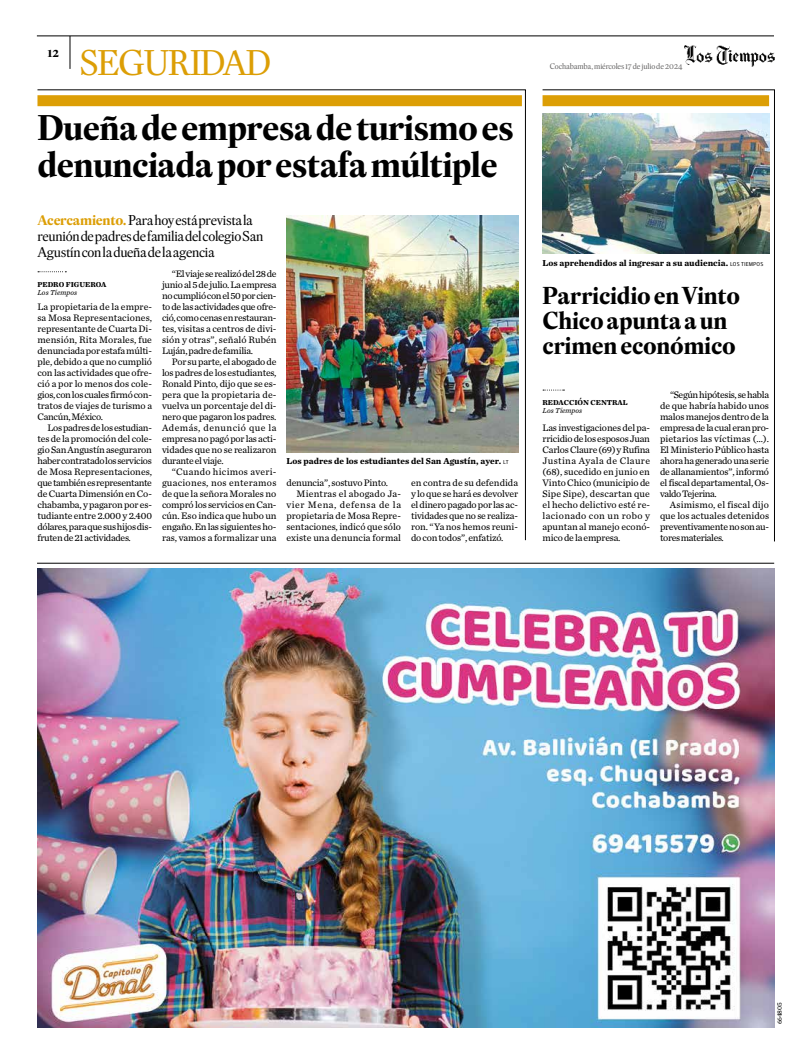
<style>
.page{position:relative;width:808px;height:1063px;background:#fff}
.page>*{position:absolute;margin:0;border:0;box-sizing:border-box;transform-origin:0 0}
.t1{font:700 35px/37px "Eudald Headline";letter-spacing:-.02em;color:#000}
.t2{font:35px "Eudald Headline";letter-spacing:-.05em;color:#dc9e05}
.t3{font:700 24px/25px "Eudald Headline";letter-spacing:-.01em;color:#000}
.t4{font:14px/16px "Eudald Headline";letter-spacing:-.025em;color:#000}
.t5{font:700 12px "Eudald Headline";color:#000}
.t6{font:9.8px/11px "Chronicle Text G2";letter-spacing:-.02em;color:#000;text-align:justify}
.t7{font:9.8px "Chronicle Text G2";color:#000}
.t8{font:9.8px "Chronicle Text G2";letter-spacing:.005em;color:#000}
.t9{font:9.8px "Chronicle Text G2";letter-spacing:.02em;color:#000}
.t10{font:9.8px "Chronicle Text G2";letter-spacing:.06em;color:#000}
.t11{font:700 9px "Chronicle Text G2";color:#000}
.t12{font:8px "Eudald Headline";letter-spacing:-.02em;color:#646363}
.t13{font:700 7.5px "Chronicle Text G2";color:#000}
.t14{font:italic 7.5px "Chronicle Text G2";color:#000}
.t15{font:7px "Chronicle Text G2";letter-spacing:-.03em;color:#000}
.s1{font-weight:700;color:#dc9e05}
.s2{font-family:"Amplitude";font-weight:400;font-size:6px}
</style>
<div class="page">
<svg style="left:37px;top:90px;width:489px;height:450px"></svg>
<div style="left:37px;top:95px;width:485px;height:11px;background:#dc9e05"></div>
<svg style="left:38px;top:271px;width:28px;height:1px"></svg>
<img style="left:287px;top:216px;width:231px;height:237px">
<svg style="left:542px;top:90px;width:233px;height:452px"></svg>
<div style="left:542px;top:95px;width:227px;height:11px;background:#dc9e05"></div>
<svg style="left:543px;top:390px;width:21px;height:1px"></svg>
<img style="left:542px;top:113px;width:227px;height:141px">
<hr style="left:37px;top:36px;width:737px;height:1px;background:#000">
<hr style="left:70px;top:36px;width:1px;height:33px;background:#000">
<img style="left:684px;top:46px;width:90px;height:20px">
<img style="left:37px;top:568px;width:737px;height:460px">
<hr style="left:37px;top:563px;width:737px;height:1px;background:#000">
<p class="t5" style="left:48px;top:45px;width:13px">12</p>
<h1 class="t2" style="left:79px;top:43px;width:194px">SEGURIDAD</h1>
<h1 class="t1" style="left:37px;top:108px;width:478px">Dueña de empresa de turismo es denunciada por estafa múltiple</h1>
<h3 class="t4" style="left:37px;top:212px;width:227px"><span class="s1">Acercamiento.</span>Para hoy está prevista la reunión de padres de familia del colegio San<br>Agustín con la dueña de la agencia</h3>
<p class="t13" style="left:37px;top:278px;width:70px">PEDRO FIGUEROA</p>
<p class="t14" style="left:37px;top:286px;width:41px">Los Tiempos</p>
<p class="t6" style="left:37px;top:301px;width:116px">La propietaria de la empre&shy;sa Mosa Representaciones, representante de Cuarta Di&shy;mensión, Rita Morales, fue denunciada por estafa múlti&shy;ple, debido a que no cumplió con las actividades que ofre&shy;ció a por lo menos dos cole&shy;gios, con los cuales firmó con&shy;tratos de viajes de turismo a Cancún, México.</p>
<p class="t6" style="left:37px;top:421px;width:116px;text-indent:10px">Los padres de los estudian&shy;tes de la promoción del cole&shy;gio San Angustín aseguraron haber contratado los servicios de Mosa Representaciones, que también es representante de Cuarta Dimensión en Co&shy;chabamba, y pagaron por es&shy;tudiante entre 2.000 y 2.400 dólares, para que sus hijos dis&shy;fruten de 21 actividades.</p>
<p class="t6" style="left:162px;top:268px;width:116px;text-indent:10px">“El viaje se realizó del 28 de junio al 5 de julio. La empresa no cumplió con el 50 por cien&shy;to de las actividades que ofre&shy;ció, como cenas en restauran&shy;tes, visitas a centros de divi&shy;sión y otras”, señaló Rubén Luján, padre de familia.</p>
<p class="t6" style="left:162px;top:355px;width:116px;text-indent:10px">Por su parte, el abogado de los padres de los estudiantes, Ronald Pinto, dijo que se es&shy;pera que la propietaria de&shy;vuelva un porcentaje del di&shy;nero que pagaron los padres.<br>Además, denunció que la empresa no pagó por las acti&shy;vidades que no se realizaron durante el viaje.</p>
<p class="t6" style="left:162px;top:465px;width:116px;text-indent:10px">“Cuando hicimos averi&shy;guaciones, nos enteramos de que la señora Morales no compró los servicios en Can&shy;cún. Eso indica que hubo un engaño. En las siguientes ho&shy;ras, vamos a formalizar una</p>
<p class="t6" style="left:286px;top:476px;width:103px">denuncia”, sostuvo Pinto.</p>
<p class="t11" style="left:287px;top:454px;width:223px">Los padres de los estudiantes del San Agustín, ayer. <span class="s2">LT</span></p>
<p class="t6" style="left:411px;top:476px;width:109px">en contra de su defendida y lo que se hará es devolver el dinero pagado por las ac&shy;tividades que no se realiza&shy;ron. “Ya nos hemos reuni&shy;do con todos”, enfatizó.</p>
<p class="t9" style="left:296px;top:486px;width:106px">Mientras el abogado Ja-</p>
<p class="t10" style="left:286px;top:497px;width:116px">vier Mena, defensa de la</p>
<p class="t7" style="left:286px;top:508px;width:116px">propietaria de Mosa Repre-</p>
<p class="t6" style="left:286px;top:520px;width:116px">sentaciones, indicó que sólo</p>
<p class="t8" style="left:286px;top:530px;width:116px">existe una denuncia formal</p>
<p class="t12" style="left:550px;top:61px;width:134px">Cochabamba, miércoles 17 de julio de 2024</p>
<p class="t11" style="left:542px;top:256px;width:222px">Los aprehendidos al ingresar a su audiencia. <span class="s2">LOS TIEMPOS</span></p>
<h2 class="t3" style="left:542px;top:283px;width:199px">Parricidio en Vinto<br>Chico apunta a un crimen económico</h2>
<p class="t13" style="left:542px;top:396px;width:87px">REDACCIÓN CENTRAL</p>
<p class="t14" style="left:542px;top:405px;width:41px">Los Tiempos</p>
<p class="t6" style="left:542px;top:422px;width:109px">Las investigaciones del pa&shy;rricidio de los esposos Juan Carlos Claure (69) y Rufina Justina Ayala de Claure (68), sucedido en junio en Vinto Chico (municipio de Sipe Sipe), descartan que el hecho delictivo esté re&shy;lacionado con un robo y apuntan al manejo econó&shy;mico de la empresa.</p>
<p class="t6" style="left:660px;top:388px;width:111px;text-indent:10px">“Según hipótesis, se habla de que habría habido unos malos manejos dentro de la empresa de la cual eran pro&shy;pietarios las víctimas (…).<br>El Ministerio Público hasta ahora ha generado una serie de allanamientos”, informó el fiscal departamental, Os&shy;valdo Tejerina.</p>
<p class="t6" style="left:660px;top:498px;width:111px;text-indent:10px">Asimismo, el fiscal dijo que los actuales detenidos preventivamente no son au&shy;tores materiales.</p>
<p class="t15" style="left:774px;top:1024px;width:23px;rotate:-90deg">664805</p>
</div>
